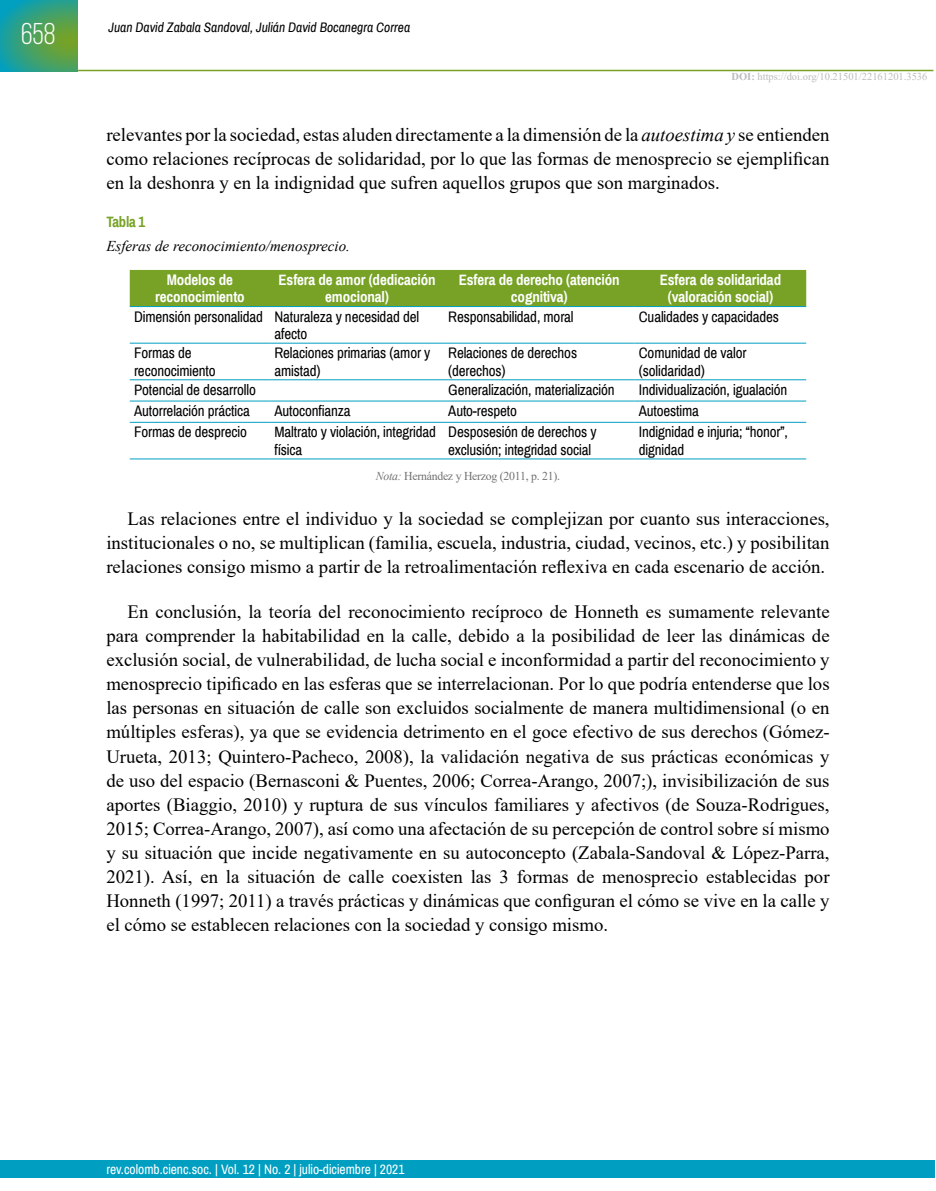
<style>
.page{position:relative;width:936px;height:1191px;background:#fff}
.page>*{position:absolute;margin:0;border:0;box-sizing:border-box;transform-origin:0 0}
.t1{font:30px "Bebas Neue";color:#fff}
.t2{font:18.75px/24px "Times New Roman";color:#000;text-align:justify}
.t3{font:15px/17.2px "Archivo Narrow";letter-spacing:-.01em;color:#000}
.t4{font:700 15px/17.2px "Archivo Narrow";letter-spacing:-.01em;color:#fff;text-align:center}
.t5{font:italic 15px "Times New Roman";color:#000}
.t6{font:700 15px "Archivo Narrow";letter-spacing:-.02em;color:#77a225}
.t7{font:13.5px "Archivo Narrow";color:#fff}
.t8{font:italic 13.5px "Archivo Narrow";color:#000}
.t9{font:12px "Times New Roman";letter-spacing:-.02em;color:#707172}
.t10{font:10.5px "Times New Roman";color:#bbbdbe}
.s1{font-weight:700}
.s2{font-style:italic}
</style>
<div class="page">
<div style="left:0;top:1160px;width:934px;height:18px;background:#009fc1"></div>
<hr style="left:77px;top:70px;width:856px;height:1px;background:#77a225">
<svg style="left:0;top:0;width:78px;height:71px;background:#3ca071"></svg>
<div style="left:130px;top:270px;width:676px;height:36px;background:#77a225"></div>
<hr style="left:130px;top:306px;width:140px;height:1px;background:#009fc1">
<hr style="left:270px;top:306px;width:174px;height:1px;background:#009fc1">
<hr style="left:444px;top:306px;width:190px;height:1px;background:#009fc1">
<hr style="left:634px;top:306px;width:172px;height:1px;background:#009fc1">
<hr style="left:130px;top:343px;width:140px;height:1px;background:#009fc1">
<hr style="left:270px;top:343px;width:174px;height:1px;background:#009fc1">
<hr style="left:444px;top:343px;width:190px;height:1px;background:#009fc1">
<hr style="left:634px;top:343px;width:172px;height:1px;background:#009fc1">
<hr style="left:130px;top:379px;width:140px;height:1px;background:#009fc1">
<hr style="left:270px;top:379px;width:174px;height:1px;background:#009fc1">
<hr style="left:444px;top:379px;width:190px;height:1px;background:#009fc1">
<hr style="left:634px;top:379px;width:172px;height:1px;background:#009fc1">
<hr style="left:130px;top:401px;width:140px;height:1px;background:#009fc1">
<hr style="left:270px;top:401px;width:174px;height:1px;background:#009fc1">
<hr style="left:444px;top:401px;width:190px;height:1px;background:#009fc1">
<hr style="left:634px;top:401px;width:172px;height:1px;background:#009fc1">
<hr style="left:130px;top:422px;width:140px;height:1px;background:#009fc1">
<hr style="left:270px;top:422px;width:174px;height:1px;background:#009fc1">
<hr style="left:444px;top:422px;width:190px;height:1px;background:#009fc1">
<hr style="left:634px;top:422px;width:172px;height:1px;background:#009fc1">
<hr style="left:130px;top:458px;width:140px;height:1px;background:#009fc1">
<hr style="left:270px;top:458px;width:174px;height:1px;background:#009fc1">
<hr style="left:444px;top:458px;width:190px;height:1px;background:#009fc1">
<hr style="left:634px;top:458px;width:172px;height:1px;background:#009fc1">
<h1 class="t1" style="left:21px;top:18px;width:36px">658</h1>
<p class="t8" style="left:108px;top:19px;width:303px">Juan David Zabala Sandoval, Julián David Bocanegra Correa</p>
<p class="t10" style="left:731px;top:69px;width:197px"><span class="s1">DOI:</span> https://doi.org/10.21501/22161201.3536</p>
<p class="t2" style="left:106px;top:122px;width:724px">relevantes por la sociedad, estas aluden directamente a la dimensión de la <span class="s2">autoestima y</span> se entienden como relaciones recíprocas de solidaridad, por lo que las formas de menosprecio se ejemplifican en la deshonra y en la indignidad que sufren aquellos grupos que son marginados.</p>
<p class="t6" style="left:106px;top:213px;width:40px">Tabla 1</p>
<p class="t5" style="left:106px;top:236px;width:245px">Esferas de reconocimiento/menosprecio.</p>
<p class="t4" style="left:155px;top:271px;width:91px">Modelos de reconocimiento</p>
<p class="t4" style="left:278px;top:271px;width:158px">Esfera de amor (dedicación emocional)</p>
<p class="t4" style="left:459px;top:271px;width:162px">Esfera de derecho (atención cognitiva)</p>
<p class="t4" style="left:659px;top:271px;width:123px">Esfera de solidaridad (valoración social)</p>
<p class="t3" style="left:274px;top:308px;width:146px;text-indent:-140px">Dimensión personalidad Naturaleza y necesidad del afecto</p>
<p class="t3" style="left:448px;top:308px;width:127px">Responsabilidad, moral</p>
<p class="t3" style="left:639px;top:308px;width:142px">Cualidades y capacidades</p>
<p class="t3" style="left:134px;top:345px;width:83px">Formas de reconocimiento</p>
<p class="t3" style="left:274px;top:345px;width:157px">Relaciones primarias (amor y amistad)</p>
<p class="t3" style="left:448px;top:345px;width:130px">Relaciones de derechos (derechos)</p>
<p class="t3" style="left:639px;top:345px;width:109px">Comunidad de valor (solidaridad)</p>
<p class="t3" style="left:134px;top:381px;width:123px">Potencial de desarrollo</p>
<p class="t3" style="left:448px;top:381px;width:168px">Generalización, materialización</p>
<p class="t3" style="left:639px;top:381px;width:150px">Individualización, igualación</p>
<p class="t3" style="left:134px;top:402px;width:117px">Autorrelación práctica</p>
<p class="t3" style="left:274px;top:402px;width:78px">Autoconfianza</p>
<p class="t3" style="left:448px;top:402px;width:70px">Auto-respeto</p>
<p class="t3" style="left:639px;top:402px;width:62px">Autoestima</p>
<p class="t3" style="left:134px;top:424px;width:114px">Formas de desprecio</p>
<p class="t3" style="left:274px;top:424px;width:163px">Maltrato y violación, integridad física</p>
<p class="t3" style="left:448px;top:424px;width:150px">Desposesión de derechos y exclusión; integridad social</p>
<p class="t3" style="left:639px;top:424px;width:150px">Indignidad e injuria; “honor”, dignidad</p>
<p class="t9" style="left:376px;top:467px;width:186px"><span class="s2">Nota:</span> Hernández y Herzog (2011, p. 21).</p>
<p class="t2" style="left:106px;top:506px;width:724px;text-indent:21px">Las relaciones entre el individuo y la sociedad se complejizan por cuanto sus interacciones, institucionales o no, se multiplican (familia, escuela, industria, ciudad, vecinos, etc.) y posibilitan relaciones consigo mismo a partir de la retroalimentación reflexiva en cada escenario de acción.</p>
<p class="t2" style="left:106px;top:599px;width:724px;text-indent:21px">En conclusión, la teoría del reconocimiento recíproco de Honneth es sumamente relevante para comprender la habitabilidad en la calle, debido a la posibilidad de leer las dinámicas de exclusión social, de vulnerabilidad, de lucha social e inconformidad a partir del reconocimiento y menosprecio tipificado en las esferas que se interrelacionan. Por lo que podría entenderse que los las personas en situación de calle son excluidos socialmente de manera multidimensional (o en múltiples esferas), ya que se evidencia detrimento en el goce efectivo de sus derechos (Gómez-Urueta, 2013; Quintero-Pacheco, 2008), la validación negativa de sus prácticas económicas y de uso del espacio (Bernasconi &amp; Puentes, 2006; Correa-Arango, 2007;), invisibilización de sus aportes (Biaggio, 2010) y ruptura de sus vínculos familiares y afectivos (de Souza-Rodrigues, 2015; Correa-Arango, 2007), así como una afectación de su percepción de control sobre sí mismo y su situación que incide negativamente en su autoconcepto (Zabala-Sandoval &amp; López-Parra, 2021). Así, en la situación de calle coexisten las 3 formas de menosprecio establecidas por Honneth (1997; 2011) a través prácticas y dinámicas que configuran el cómo se vive en la calle y el cómo se establecen relaciones con la sociedad y consigo mismo.</p>
<p class="t7" style="left:106px;top:1160px;width:300px">rev.colomb.cienc.soc. | Vol. 12 | No. 2 | julio-diciembre | 2021</p>
</div>
